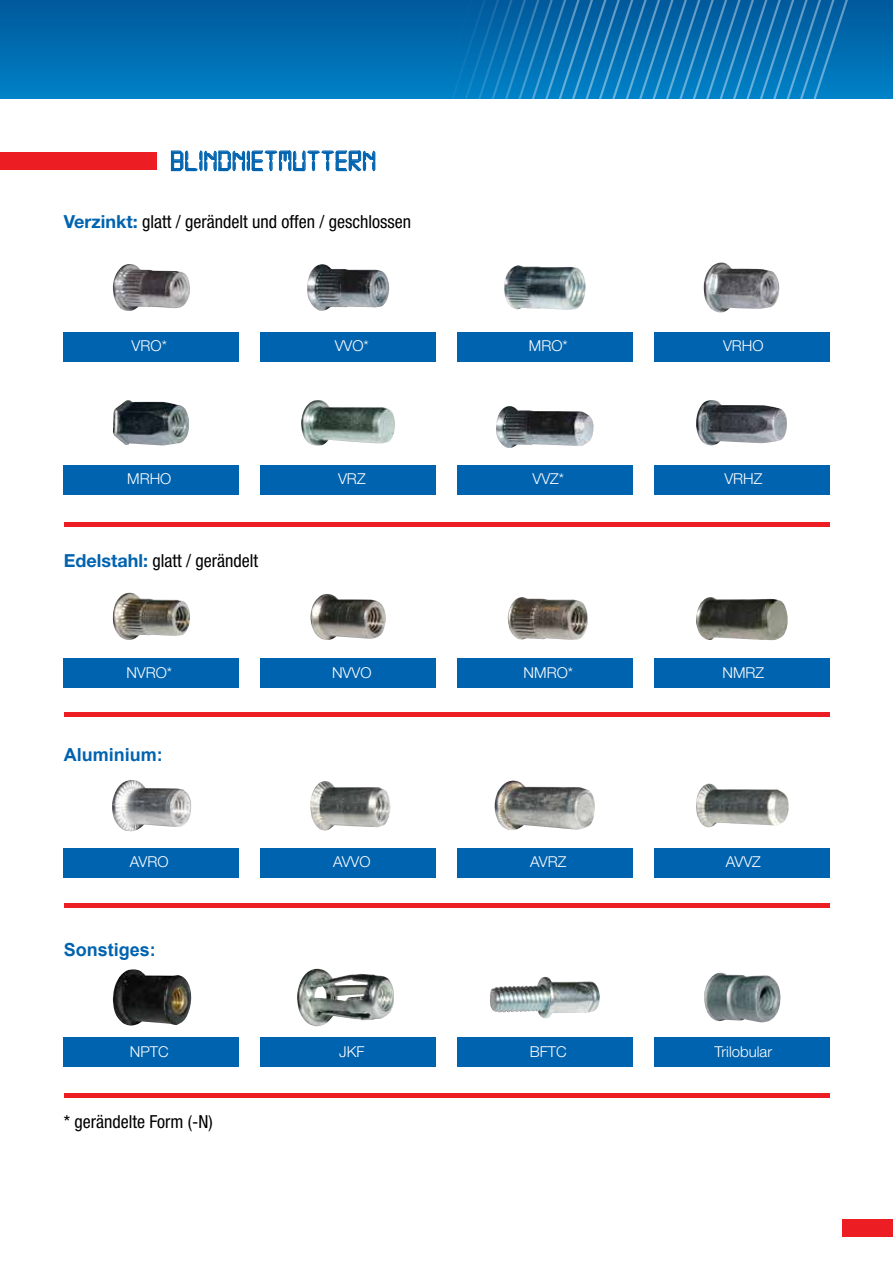
<style>
.page{position:relative;width:893px;height:1263px;background:#fff}
.page>*{position:absolute;margin:0;border:0;box-sizing:border-box;transform-origin:0 0}
.t1{font:30px "Digital 7";color:#0063af}
.t2{font:condensed 18px "Helvetica Neue LT Pro";color:#000}
.t3{font:700 18px "Arial";color:#0063af}
.t4{font:300 15px "Helvetica Neue LT Pro";color:#fff}
.s1{font-weight:700;font-stretch:normal;color:#0063af}
</style>
<div class="page">
<div style="left:0;top:0;width:893px;height:99px;background:linear-gradient(to bottom,#00589a,#0081c7)"></div>
<svg style="left:71px;top:0;width:816px;height:99px"></svg>
<div style="left:842px;top:1220px;width:51px;height:17px;background:#ed1d24"></div>
<svg style="left:171px;top:150px;width:204px;height:21px"></svg>
<div style="left:0;top:152px;width:157px;height:17px;background:#ed1d24"></div>
<hr style="left:64px;top:522px;width:765px;height:4px;background:#ed1d24">
<hr style="left:64px;top:713px;width:765px;height:4px;background:#ed1d24">
<hr style="left:64px;top:903px;width:765px;height:4px;background:#ed1d24">
<hr style="left:64px;top:1094px;width:765px;height:4px;background:#ed1d24">
<img style="left:504px;top:265px;width:81px;height:45px">
<img style="left:704px;top:262px;width:75px;height:51px">
<img style="left:113px;top:264px;width:77px;height:47px">
<img style="left:112px;top:592px;width:78px;height:48px">
<img style="left:310px;top:781px;width:80px;height:50px">
<img style="left:307px;top:264px;width:82px;height:47px">
<div style="left:64px;top:332px;width:175px;height:29px;background:#0063af"></div>
<div style="left:64px;top:659px;width:175px;height:29px;background:#0063af"></div>
<div style="left:64px;top:848px;width:175px;height:30px;background:#0063af"></div>
<div style="left:64px;top:1037px;width:175px;height:30px;background:#0063af"></div>
<div style="left:64px;top:465px;width:175px;height:30px;background:#0063af"></div>
<div style="left:260px;top:332px;width:176px;height:29px;background:#0063af"></div>
<div style="left:260px;top:659px;width:176px;height:29px;background:#0063af"></div>
<div style="left:260px;top:848px;width:176px;height:30px;background:#0063af"></div>
<div style="left:260px;top:1037px;width:176px;height:30px;background:#0063af"></div>
<div style="left:260px;top:465px;width:176px;height:30px;background:#0063af"></div>
<div style="left:457px;top:332px;width:175px;height:29px;background:#0063af"></div>
<div style="left:457px;top:659px;width:175px;height:29px;background:#0063af"></div>
<div style="left:457px;top:848px;width:175px;height:30px;background:#0063af"></div>
<div style="left:457px;top:1037px;width:175px;height:30px;background:#0063af"></div>
<div style="left:457px;top:465px;width:175px;height:30px;background:#0063af"></div>
<div style="left:654px;top:332px;width:175px;height:29px;background:#0063af"></div>
<div style="left:654px;top:659px;width:175px;height:29px;background:#0063af"></div>
<div style="left:654px;top:848px;width:175px;height:30px;background:#0063af"></div>
<div style="left:654px;top:1037px;width:175px;height:30px;background:#0063af"></div>
<div style="left:654px;top:465px;width:175px;height:30px;background:#0063af"></div>
<img style="left:113px;top:400px;width:76px;height:45px">
<img style="left:301px;top:400px;width:94px;height:46px">
<img style="left:496px;top:406px;width:98px;height:42px">
<img style="left:696px;top:400px;width:91px;height:46px">
<img style="left:310px;top:594px;width:76px;height:46px">
<img style="left:508px;top:597px;width:80px;height:43px">
<img style="left:696px;top:597px;width:92px;height:44px">
<img style="left:112px;top:780px;width:79px;height:51px">
<img style="left:495px;top:780px;width:100px;height:51px">
<img style="left:696px;top:784px;width:93px;height:43px">
<img style="left:113px;top:969px;width:78px;height:57px">
<img style="left:297px;top:969px;width:97px;height:57px">
<img style="left:490px;top:976px;width:110px;height:42px">
<img style="left:704px;top:972px;width:76px;height:51px">
<h1 class="t1" style="left:170px;top:148px;width:208px">BLINDNIETMUTTERN</h1>
<p class="t2" style="left:64px;top:211px;width:349px"><span class="s1">Verzinkt:</span> glatt / gerändelt und offen / geschlossen</p>
<p class="t4" style="left:132px;top:337px;width:37px">VRO*</p>
<p class="t4" style="left:335px;top:337px;width:36px">VVO*</p>
<p class="t4" style="left:529px;top:337px;width:40px">MRO*</p>
<p class="t4" style="left:723px;top:337px;width:42px">VRHO</p>
<p class="t4" style="left:127px;top:470px;width:46px">MRHO</p>
<p class="t4" style="left:338px;top:470px;width:29px">VRZ</p>
<p class="t4" style="left:532px;top:470px;width:33px">VVZ*</p>
<p class="t4" style="left:724px;top:470px;width:40px">VRHZ</p>
<p class="t2" style="left:64px;top:550px;width:196px"><span class="s1">Edelstahl:</span> glatt / gerändelt</p>
<p class="t4" style="left:126px;top:663px;width:47px">NVRO*</p>
<p class="t4" style="left:332px;top:663px;width:41px">NVVO</p>
<p class="t4" style="left:524px;top:663px;width:51px">NMRO*</p>
<p class="t4" style="left:722px;top:663px;width:43px">NMRZ</p>
<p class="t3" style="left:64px;top:743px;width:100px">Aluminium:</p>
<p class="t4" style="left:130px;top:853px;width:40px">AVRO</p>
<p class="t4" style="left:333px;top:853px;width:39px">AVVO</p>
<p class="t4" style="left:530px;top:853px;width:38px">AVRZ</p>
<p class="t4" style="left:726px;top:853px;width:37px">AVVZ</p>
<p class="t3" style="left:64px;top:937px;width:94px">Sonstiges:</p>
<p class="t4" style="left:130px;top:1042px;width:40px">NPTC</p>
<p class="t4" style="left:339px;top:1042px;width:27px">JKF</p>
<p class="t4" style="left:530px;top:1042px;width:38px">BFTC</p>
<p class="t4" style="left:715px;top:1042px;width:59px">Trilobular</p>
<p class="t2" style="left:64px;top:1111px;width:150px">* gerändelte Form (-N)</p>
</div>
